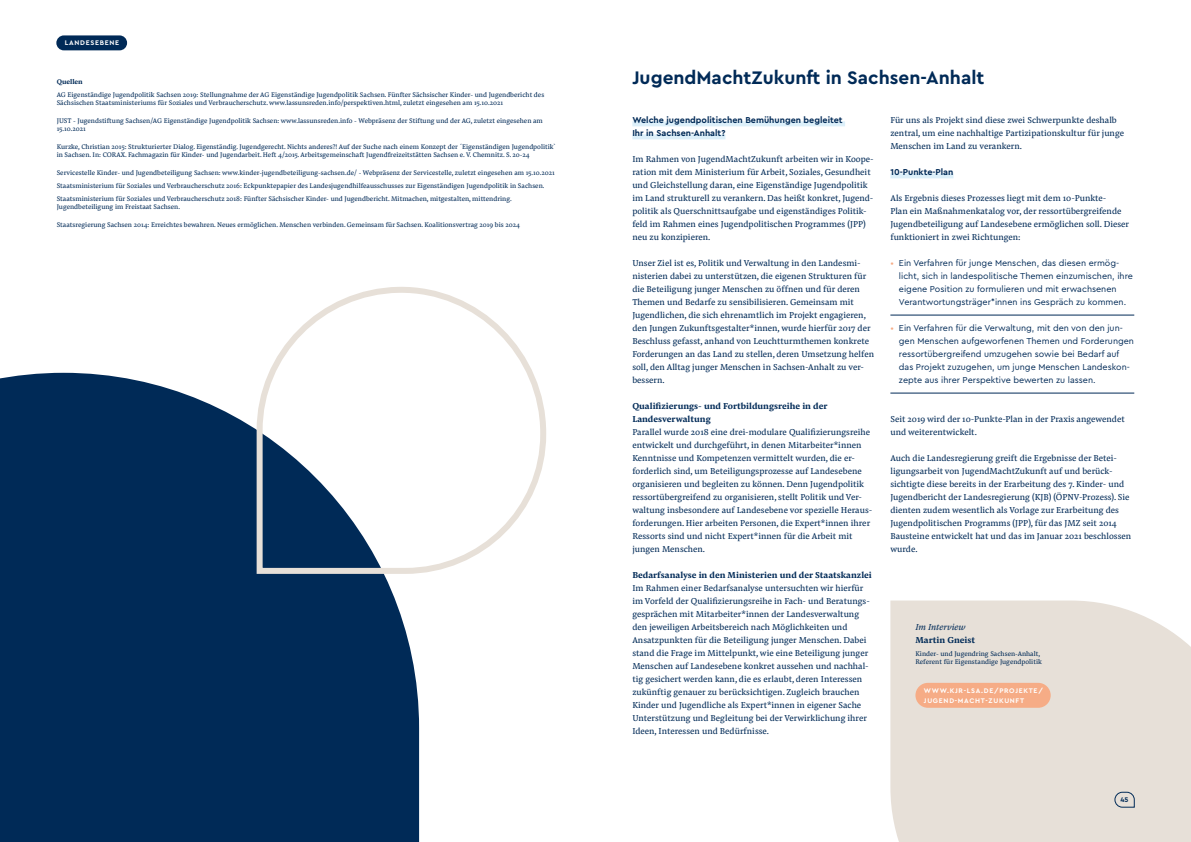
<style>
.page{position:relative;width:1191px;height:842px;background:#fff}
.page>*{position:absolute;margin:0;border:0;box-sizing:border-box;transform-origin:0 0}
.Headline{font:700 19px "Cera Pro";color:#002a57}
.Fließtext_zweispalti{font:9px/13px "Pensum Pro";color:#002a57}
.t1{font:9px/13px "Cera Pro";color:#002a57}
.Fließtext_zweispalti-2{font:700 9px/13px "Pensum Pro";color:#002a57}
.Fließtext_zweispalti-3{font:700 9px/13px "Cera Pro";color:#002a57}
.Fließtext_einspaltig{font:700 9px/13px "Pensum Pro";color:#002a57}
.Klein{font:7px/8.4px "Pensum Pro";color:#002a57}
.Schlauch_Korall{font:700 7px/10px "Cera Pro";letter-spacing:.1em;color:#fff}
.Schlauch_Rot{font:700 7px "Cera Pro";letter-spacing:.1em;color:#fff}
.Klein-2{font:700 7px "Pensum Pro";color:#002a57}
.t2{font:700 7px "Cera Pro";color:#002a57}
.s1{color:#f6ac86}
.s2{font-weight:400;font-style:italic}
</style>
<div class="page">
<div style="left:0;top:373px;width:419px;height:469px;background:#002a57"></div>
<div style="left:632px;top:121px;width:213px;height:5px;background:#ddf0fa"></div>
<div style="left:632px;top:134px;width:93px;height:5px;background:#ddf0fa"></div>
<div style="left:890px;top:173px;width:63px;height:5px;background:#ddf0fa"></div>
<hr style="left:890px;top:315px;width:244px;height:1px;background:#002a57">
<hr style="left:890px;top:393px;width:244px;height:1px;background:#002a57">
<div style="left:890px;top:600px;width:301px;height:242px;background:#e7e0d8"></div>
<div style="left:915px;top:683px;width:135px;height:25px;background:#f6ac86;border-radius:12px"></div>
<svg style="left:254px;top:287px;width:292px;height:290px"></svg>
<div style="left:56px;top:35px;width:71px;height:15px;background:#002a57;border-radius:7px"></div>
<svg style="left:56px;top:784px;width:21px;height:17px"></svg>
<svg style="left:1114px;top:791px;width:21px;height:17px"></svg>
<p class="Schlauch_Rot" style="left:65px;top:38px;width:56px">LANDESEBENE</p>
<p class="Klein-2" style="left:57px;top:76px;width:28px">Quellen</p>
<p class="Klein" style="left:57px;top:90px;width:489px">AG Eigenständige Jugendpolitik Sachsen 2019: Stellungnahme der AG Eigenständige Jugendpolitik Sachsen. Fünfter Sächsischer Kinder- und Jugendbericht des<br>Sächsischen Staatsministeriums für Soziales und Verbraucherschutz. www.lassunsreden.info/perspektiven.html, zuletzt eingesehen am 15.10.2021</p>
<p class="Klein" style="left:57px;top:116px;width:488px">JUST - Jugendstiftung Sachsen/AG Eigenständige Jugendpolitik Sachsen: www.lassunsreden.info - Webpräsenz der Stiftung und der AG, zuletzt eingesehen am<br>15.10.2021</p>
<p class="Klein" style="left:57px;top:142px;width:501px">Kurzke, Christian 2015: Strukturierter Dialog. Eigenständig. Jugendgerecht. Nichts anderes?! Auf der Suche nach einem Konzept der ´Eigenständigen Jugendpolitik` in Sachsen. In: CORAX. Fachmagazin für Kinder- und Jugendarbeit. Heft 4/2015. Arbeitsgemeinschaft Jugendfreizeitstätten Sachsen e. V. Chemnitz. S. 20-24</p>
<p class="Klein" style="left:57px;top:168px;width:500px">Servicestelle Kinder- und Jugendbeteiligung Sachsen: www.kinder-jugendbeteiligung-sachsen.de/ - Webpräsenz der Servicestelle, zuletzt eingesehen am 15.10.2021</p>
<p class="Klein" style="left:57px;top:181px;width:489px">Staatsministerium für Soziales und Verbraucherschutz 2016: Eckpunktepapier des Landesjugendhilfeausschusses zur Eigenständigen Jugendpolitik in Sachsen.</p>
<p class="Klein" style="left:57px;top:194px;width:457px">Staatsministerium für Soziales und Verbraucherschutz 2018: Fünfter Sächsischer Kinder- und Jugendbericht. Mitmachen, mitgestalten, mittendring.<br>Jugendbeteiligung im Freistaat Sachsen.</p>
<p class="Klein" style="left:57px;top:220px;width:465px">Staatsregierung Sachsen 2014: Erreichtes bewahren. Neues ermöglichen. Menschen verbinden. Gemeinsam für Sachsen. Koalitionsvertrag 2019 bis 2024</p>
<p class="Headline" style="left:632px;top:65px;width:353px">JugendMachtZukunft in Sachsen-Anhalt</p>
<p class="Fließtext_zweispalti-3" style="left:632px;top:113px;width:212px">Welche jugendpolitischen Bemühungen begleitet<br>Ihr in Sachsen-Anhalt?</p>
<p class="Fließtext_zweispalti" style="left:632px;top:152px;width:243px">Im Rahmen von JugendMachtZukunft arbeiten wir in Koope&shy;ration mit dem Ministerium für Arbeit, Soziales, Gesundheit und Gleichstellung daran, eine Eigenständige Jugendpolitik im Land strukturell zu verankern. Das heißt konkret, Jugend&shy;politik als Querschnittsaufgabe und eigenständiges Politik&shy;feld im Rahmen eines Jugendpolitischen Programmes (JPP) neu zu konzipieren.</p>
<p class="Fließtext_zweispalti" style="left:632px;top:256px;width:243px">Unser Ziel ist es, Politik und Verwaltung in den Landesmi&shy;nisterien dabei zu unterstützen, die eigenen Strukturen für die Beteiligung junger Menschen zu öffnen und für deren Themen und Bedarfe zu sensibilisieren. Gemeinsam mit Jugendlichen, die sich ehrenamtlich im Projekt engagieren, den Jungen Zukunftsgestalter*innen, wurde hierfür 2017 der Beschluss gefasst, anhand von Leuchtturmthemen konkrete Forderungen an das Land zu stellen, deren Umsetzung helfen soll, den Alltag junger Menschen in Sachsen-Anhalt zu ver&shy;bessern.</p>
<p class="Fließtext_zweispalti-2" style="left:632px;top:399px;width:197px">Qualifizierungs- und Fortbildungsreihe in der<br>Landesverwaltung</p>
<p class="Fließtext_zweispalti" style="left:632px;top:425px;width:241px">Parallel wurde 2018 eine drei-modulare Qualifizierungsreihe entwickelt und durchgeführt, in denen Mitarbeiter*innen Kenntnisse und Kompetenzen vermittelt wurden, die er&shy;forderlich sind, um Beteiligungsprozesse auf Landesebene organisieren und begleiten zu können. Denn Jugendpolitik ressortübergreifend zu organisieren, stellt Politik und Ver&shy;waltung insbesondere auf Landesebene vor spezielle Heraus&shy;forderungen. Hier arbeiten Personen, die Expert*innen ihrer Ressorts sind und nicht Expert*innen für die Arbeit mit jungen Menschen.</p>
<p class="Fließtext_zweispalti-2" style="left:632px;top:568px;width:241px">Bedarfsanalyse in den Ministerien und der Staatskanzlei</p>
<p class="Fließtext_zweispalti" style="left:632px;top:581px;width:239px">Im Rahmen einer Bedarfsanalyse untersuchten wir hierfür im Vorfeld der Qualifizierungsreihe in Fach- und Beratungs&shy;gesprächen mit Mitarbeiter*innen der Landesverwaltung den jeweiligen Arbeitsbereich nach Möglichkeiten und Ansatzpunkten für die Beteiligung junger Menschen. Dabei stand die Frage im Mittelpunkt, wie eine Beteiligung junger Menschen auf Landesebene konkret aussehen und nachhal-</p>
<p class="Fließtext_zweispalti" style="left:632px;top:672px;width:231px">tig gesichert werden kann, die es erlaubt, deren Interessen</p>
<p class="Fließtext_zweispalti" style="left:632px;top:685px;width:236px">zukünftig genauer zu berücksichtigen. Zugleich brauchen Kinder und Jugendliche als Expert*innen in eigener Sache Unterstützung und Begleitung bei der Verwirklichung ihrer Ideen, Interessen und Bedürfnisse.</p>
<p class="Fließtext_zweispalti" style="left:890px;top:113px;width:235px">Für uns als Projekt sind diese zwei Schwerpunkte deshalb zentral, um eine nachhaltige Partizipationskultur für junge<br>Menschen im Land zu verankern.</p>
<p class="Fließtext_zweispalti-3" style="left:890px;top:165px;width:65px">10-Punkte-Plan</p>
<p class="Fließtext_zweispalti" style="left:890px;top:191px;width:240px">Als Ergebnis dieses Prozesses liegt mit dem 10-Punkte-<br>Plan ein Maßnahmenkatalog vor, der ressortübergreifende Jugendbeteiligung auf Landesebene ermöglichen soll. Dieser funktioniert in zwei Richtungen:</p>
<p class="t1" style="left:899px;top:256px;width:235px;text-indent:-9px"><span class="s1">•</span> Ein Verfahren für junge Menschen, das diesen ermög&shy;licht, sich in landespolitische Themen einzumischen, ihre eigene Position zu formulieren und mit erwachsenen Verantwortungsträger*innen ins Gespräch zu kommen.</p>
<p class="t1" style="left:899px;top:321px;width:237px;text-indent:-9px"><span class="s1">•</span> Ein Verfahren für die Verwaltung, mit den von den jun&shy;gen Menschen aufgeworfenen Themen und Forderungen ressortübergreifend umzugehen sowie bei Bedarf auf das Projekt zuzugehen, um junge Menschen Landeskon&shy;zepte aus ihrer Perspektive bewerten zu lassen.</p>
<p class="Fließtext_zweispalti" style="left:890px;top:412px;width:236px">Seit 2019 wird der 10-Punkte-Plan in der Praxis angewendet und weiterentwickelt.</p>
<p class="Fließtext_zweispalti" style="left:890px;top:451px;width:242px">Auch die Landesregierung greift die Ergebnisse der Betei&shy;ligungsarbeit von JugendMachtZukunft auf und berück&shy;sichtigte diese bereits in der Erarbeitung des 7. Kinder- und Jugendbericht der Landesregierung (KJB) (ÖPNV-Prozess). Sie dienten zudem wesentlich als Vorlage zur Erarbeitung des Jugendpolitischen Programms (JPP), für das JMZ seit 2014<br>Bausteine entwickelt hat und das im Januar 2021 beschlossen wurde.</p>
<p class="Fließtext_einspaltig" style="left:915px;top:620px;width:61px"><span class="s2">Im Interview<br></span>Martin Gneist</p>
<p class="Klein" style="left:915px;top:649px;width:128px">Kinder- und Jugendring Sachsen-Anhalt,<br>Referent für Eigenstandige Jugendpolitik</p>
<p class="Schlauch_Korall" style="left:924px;top:685px;width:120px">WWW.KJR-LSA.DE/PROJEKTE/<br>JUGEND-MACHT-ZUKUNFT</p>
<p class="t2" style="left:1120px;top:795px;width:9px">45</p>
</div>
